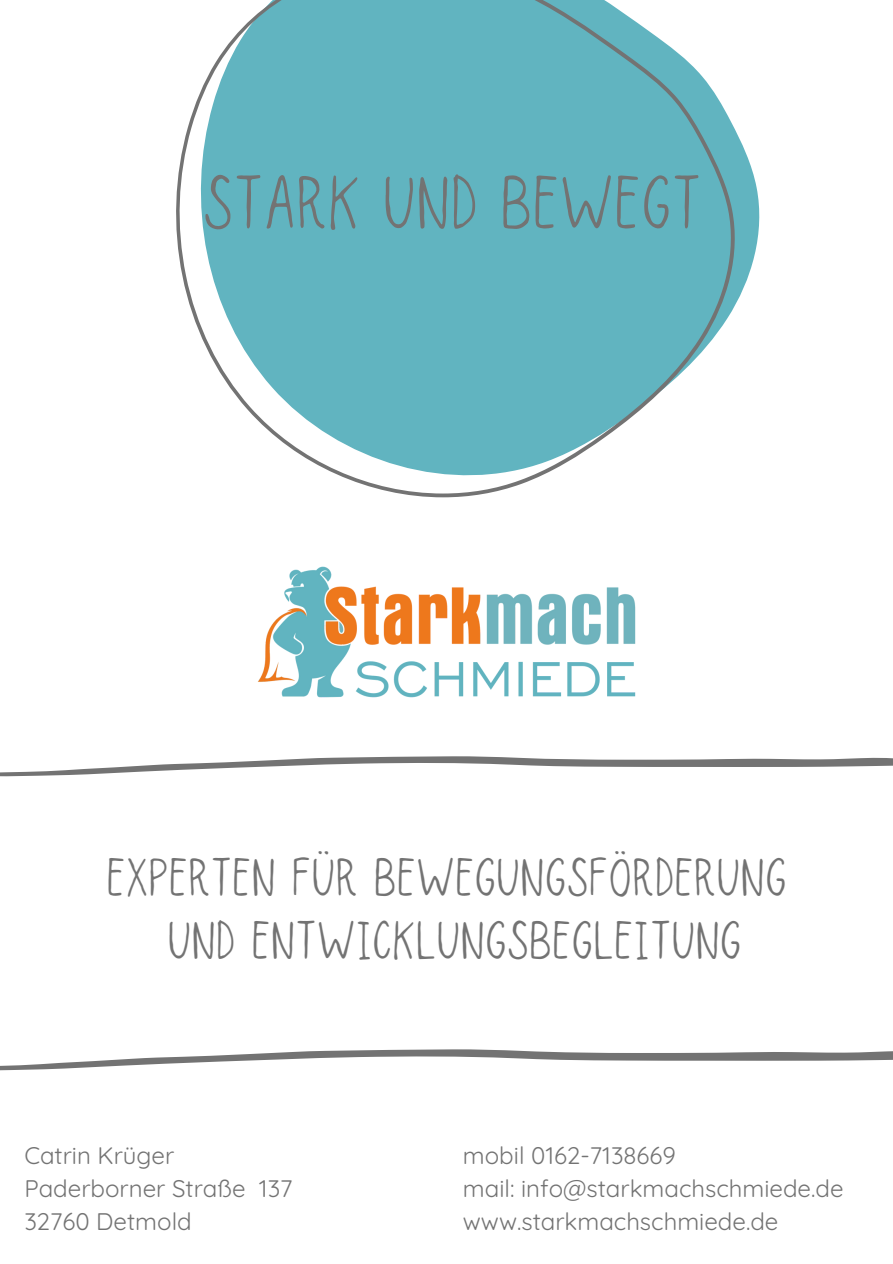
<style>
.page{position:relative;width:893px;height:1264px;background:#fff}
.page>*{position:absolute;margin:0;border:0;box-sizing:border-box;transform-origin:0 0}
.t1{font:63px "Seattle";color:#737373}
.t2{font:45px/63px "Seattle";color:#737373;text-align:center}
.t3{font:24px "Quicksand";color:#737373}
</style>
<div class="page">
<img style="left:257px;top:566px;width:379px;height:132px">
<svg style="left:0;top:756px;width:892px;height:20px"></svg>
<svg style="left:740px;top:140px;width:20px;height:156px;fill:#61b4c0"></svg>
<svg style="left:176px;top:0;width:564px;height:497px;fill:#61b4c0"></svg>
<svg style="left:0;top:1049px;width:892px;height:21px"></svg>
<p class="t1" style="left:202px;top:174px;width:500px">STARK UND BEWEGT</p>
<h1 class="t2" style="left:106px;top:849px;width:682px">EXPERTEN FÜR BEWEGUNGSFÖRDERUNG<br>UND ENTWICKLUNGSBEGLEITUNG</h1>
<p class="t3" style="left:24px;top:1140px;width:151px">Catrin Krüger</p>
<h2 class="t3" style="left:24px;top:1172px;width:270px">Paderborner Straße 137</h2>
<p class="t3" style="left:24px;top:1205px;width:169px">32760 Detmold</p>
<p class="t3" style="left:463px;top:1140px;width:214px">mobil 0162-7138669</p>
<p class="t3" style="left:463px;top:1172px;width:382px">mail: info@starkmachschmiede.de</p>
<p class="t3" style="left:463px;top:1205px;width:317px">www.starkmachschmiede.de</p>
</div>
